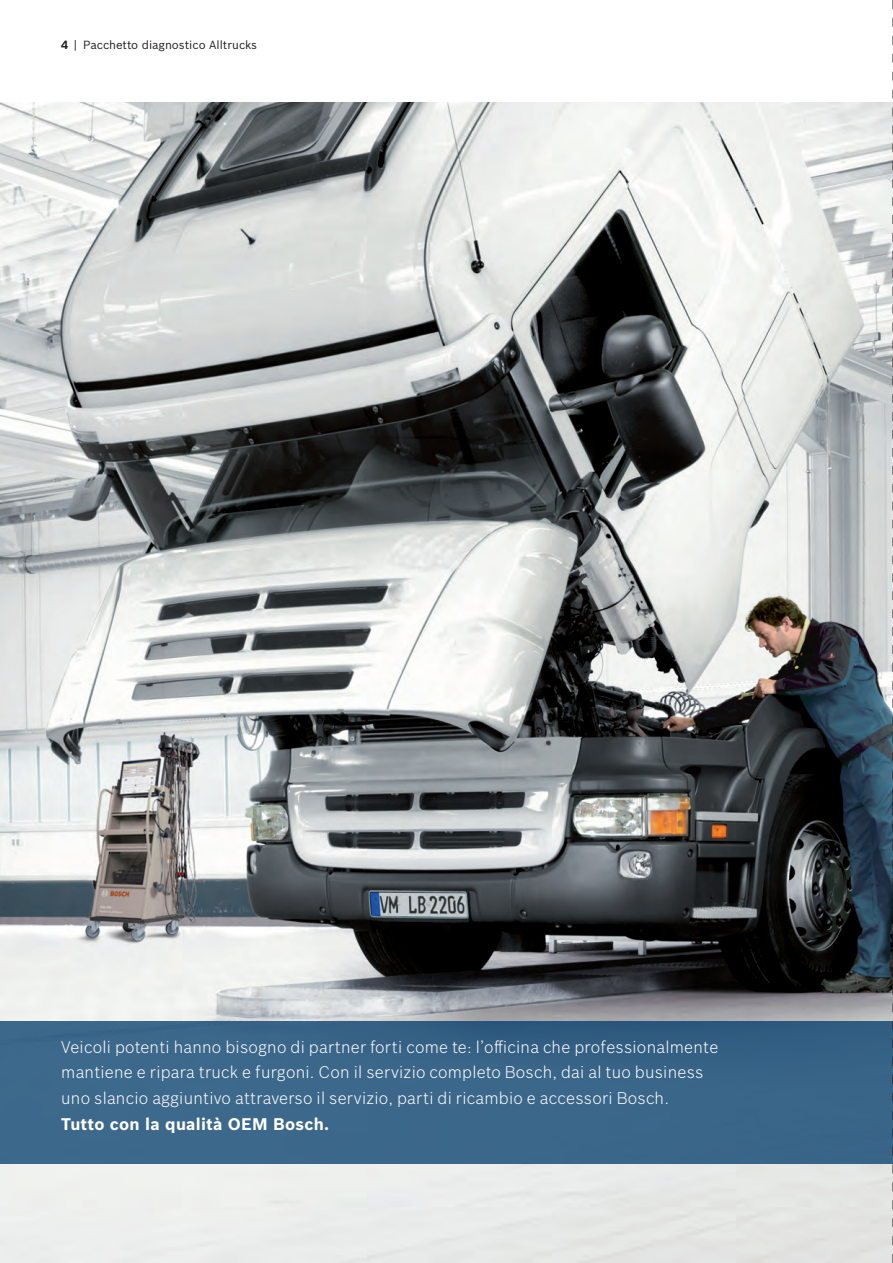
<style>
.page{position:relative;width:893px;height:1263px;background:#fff}
.page>*{position:absolute;margin:0;border:0;box-sizing:border-box;transform-origin:0 0}
.t1{font:300 16.5px/25.5px "Bosch Sans";letter-spacing:.015em;color:#fff}
.t2{font:700 16.5px "Bosch Sans";letter-spacing:.015em;color:#fff}
.t3{font:11.55px "Bosch Sans";color:#231f20}
.s1{font-weight:700}
</style>
<div class="page">
<img style="left:0;top:102px;width:892px;height:1161px">
<div style="left:0;top:1020px;width:893px;height:143px;background:#3b678a"></div>
<svg style="left:892px;top:0;width:1px;height:1263px"></svg>
<p class="t3" style="left:61px;top:36px;width:197px"><span class="s1">4</span> | Pacchetto diagnostico Alltrucks</p>
<p class="t1" style="left:61px;top:1033px;width:658px">Veicoli potenti hanno bisogno di partner forti come te: l’officina che professionalmente mantiene e ripara truck e furgoni. Con il servizio completo Bosch, dai al tuo business uno slancio aggiuntivo attraverso il servizio, parti di ricambio e accessori Bosch.</p>
<p class="t2" style="left:61px;top:1112px;width:269px">Tutto con la qualità OEM Bosch.</p>
</div>
